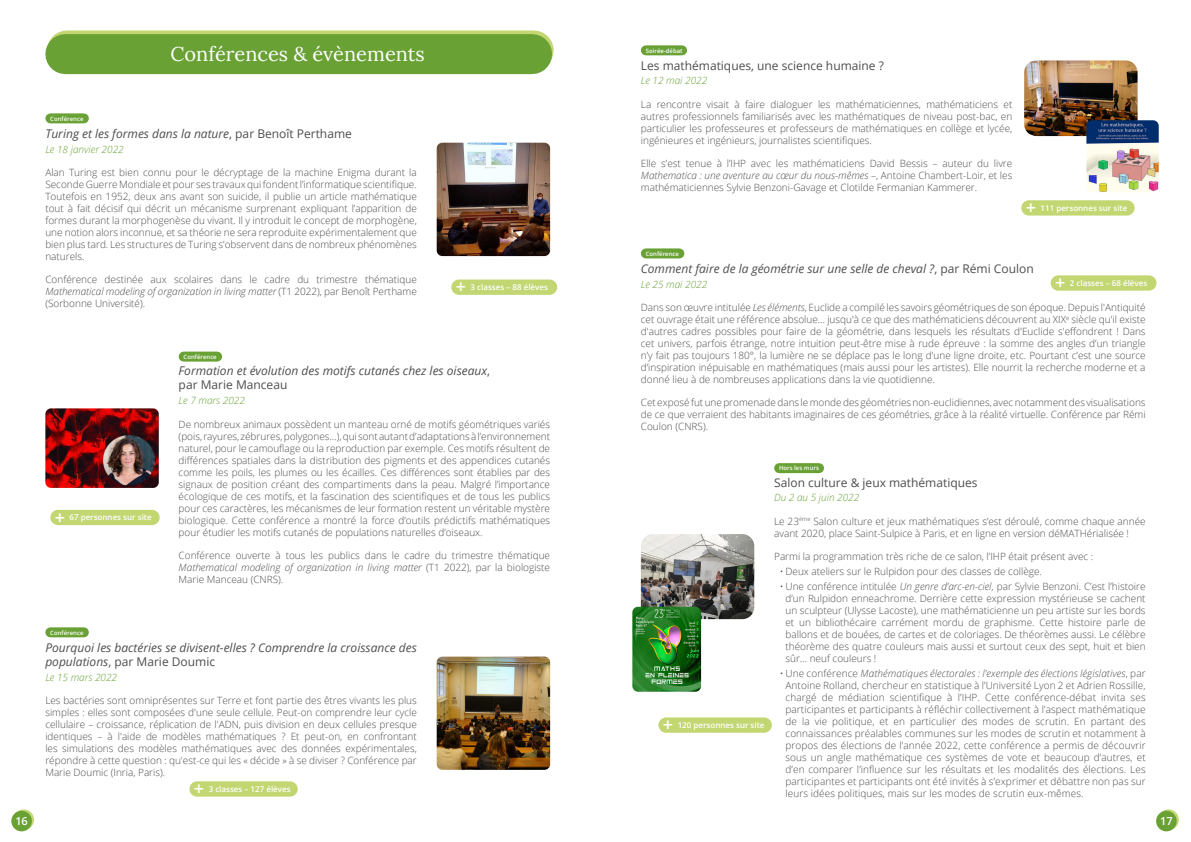
<style>
.page{position:relative;width:1191px;height:842px;background:#fff}
.page>*{position:absolute;margin:0;border:0;box-sizing:border-box;transform-origin:0 0}
.t1{font:20px "Lora";color:#fff}
.t2{font:600 18px "Open Sans";color:#fff}
.t3{font:italic 12px/14.4px "Open Sans";color:#4f4e4f}
.t4{font:12px "Open Sans";color:#4f4e4f}
.t5{font:600 11px "Open Sans";color:#fff}
.t6{font:300 10px/12px "Open Sans";color:#4f4e4f;text-align:justify}
.t7{font:italic 300 10px "Open Sans";color:#69a135}
.t8{font:600 8px "Open Sans";color:#fff}
.t9{font:600 6px "Open Sans";color:#fff}
.s1{font-style:normal}
.s2{font-style:italic}
</style>
<div class="page">
<div style="left:779px;top:463px;width:40px;height:10px;background:#69a135"></div>
<img style="left:641px;top:534px;width:113px;height:85px">
<img style="left:632px;top:607px;width:69px;height:85px">
<div style="left:658px;top:717px;width:114px;height:16px;background:#c2d672;border-radius:8px"></div>
<img style="left:437px;top:657px;width:113px;height:113px">
<div style="left:50px;top:627px;width:34px;height:10px;background:#69a135"></div>
<div style="left:189px;top:781px;width:109px;height:16px;background:#c2d672;border-radius:8px"></div>
<div style="left:646px;top:248px;width:33px;height:10px;background:#69a135"></div>
<div style="left:1050px;top:275px;width:106px;height:16px;background:#c2d672;border-radius:8px"></div>
<div style="left:50px;top:113px;width:34px;height:10px;background:#69a135"></div>
<div style="left:451px;top:280px;width:106px;height:15px;background:#c2d672;border-radius:8px"></div>
<img style="left:437px;top:143px;width:113px;height:113px">
<div style="left:646px;top:45px;width:36px;height:10px;background:#69a135"></div>
<img style="left:1024px;top:60px;width:113px;height:76px">
<img style="left:1086px;top:120px;width:72px;height:72px">
<div style="left:1021px;top:200px;width:113px;height:16px;background:#c2d672;border-radius:8px"></div>
<div style="left:184px;top:352px;width:33px;height:10px;background:#69a135"></div>
<img style="left:45px;top:408px;width:114px;height:80px">
<div style="left:50px;top:510px;width:110px;height:15px;background:#c2d672;border-radius:8px"></div>
<div style="left:67px;top:30px;width:467px;height:40px;background:#c2d672"></div>
<div style="left:65px;top:34px;width:467px;height:40px;background:#69a135"></div>
<svg style="left:13px;top:809px;width:21px;height:21px"></svg>
<div style="left:11px;top:811px;width:21px;height:20px;background:#69a135;border-radius:50%"></div>
<svg style="left:1158px;top:809px;width:20px;height:21px"></svg>
<div style="left:1156px;top:811px;width:20px;height:20px;background:#69a135;border-radius:50%"></div>
<p class="t9" style="left:50px;top:114px;width:35px">Conférence</p>
<h1 class="t1" style="left:171px;top:38px;width:256px">Conférences &amp; évènements</h1>
<p class="t3" style="left:45px;top:126px;width:308px">Turing et les formes dans la nature<span class="s1">, par Benoît Perthame</span></p>
<p class="t7" style="left:45px;top:142px;width:80px">Le 18 janvier 2022</p>
<p class="t6" style="left:45px;top:166px;width:373px">Alan Turing est bien connu pour le décryptage de la machine Enigma durant la Seconde Guerre Mondiale et pour ses travaux qui fondent l’informatique scientifique.<br>Toutefois en 1952, deux ans avant son suicide, il publie un article mathématique tout à fait décisif qui décrit un mécanisme surprenant expliquant l’apparition de formes durant la morphogenèse du vivant. Il y introduit le concept de morphogène, une notion alors inconnue, et sa théorie ne sera reproduite expérimentalement que bien plus tard. Les structures de Turing s’observent dans de nombreux phénomènes naturels.</p>
<p class="t6" style="left:45px;top:273px;width:373px">Conférence destinée aux scolaires dans le cadre du trimestre thématique <span class="s2">Mathematical modeling of organization in living matter</span> (T1 2022), par Benoît Perthame (Sorbonne Université).</p>
<h2 class="t2" style="left:456px;top:274px;width:12px">+</h2>
<p class="t8" style="left:470px;top:282px;width:79px">3 classes – 88 élèves</p>
<h2 class="t2" style="left:55px;top:505px;width:12px">+</h2>
<p class="t8" style="left:69px;top:512px;width:84px">67 personnes sur site</p>
<p class="t9" style="left:50px;top:628px;width:35px">Conférence</p>
<p class="t9" style="left:184px;top:353px;width:35px">Conférence</p>
<p class="t3" style="left:179px;top:363px;width:313px">Formation et évolution des motifs cutanés chez les oiseaux<span class="s1">, par Marie Manceau</span></p>
<p class="t7" style="left:179px;top:394px;width:68px">Le 7 mars 2022</p>
<p class="t6" style="left:179px;top:418px;width:373px">De nombreux animaux possèdent un manteau orné de motifs géométriques variés (pois, rayures, zébrures, polygones…), qui sont autant d’adaptations à l’environnement naturel, pour le camouflage ou la reproduction par exemple. Ces motifs résultent de différences spatiales dans la distribution des pigments et des appendices cutanés comme les poils, les plumes ou les écailles. Ces différences sont établies par des signaux de position créant des compartiments dans la peau. Malgré l’importance écologique de ces motifs, et la fascination des scientifiques et de tous les publics pour ces caractères, les mécanismes de leur formation restent un véritable mystère biologique. Cette conférence a montré la force d’outils prédictifs mathématiques pour étudier les motifs cutanés de populations naturelles d’oiseaux.</p>
<p class="t6" style="left:179px;top:549px;width:373px">Conférence ouverte à tous les publics dans le cadre du trimestre thématique <span class="s2">Mathematical modeling of organization in living matter</span> (T1 2022), par la biologiste Marie Manceau (CNRS).</p>
<p class="t3" style="left:45px;top:640px;width:373px">Pourquoi les bactéries se divisent-elles ? Comprendre la croissance des populations<span class="s1">, par Marie Doumic</span></p>
<p class="t7" style="left:45px;top:670px;width:73px">Le 15 mars 2022</p>
<p class="t6" style="left:45px;top:694px;width:373px">Les bactéries sont omniprésentes sur Terre et font partie des êtres vivants les plus simples : elles sont composées d'une seule cellule. Peut-on comprendre leur cycle cellulaire – croissance, réplication de l'ADN, puis division en deux cellules presque identiques – à l'aide de modèles mathématiques ? Et peut-on, en confrontant les simulations des modèles mathématiques avec des données expérimentales, répondre à cette question : qu'est-ce qui les « décide » à se diviser ? Conférence par Marie Doumic (Inria, Paris).</p>
<h2 class="t2" style="left:194px;top:776px;width:12px">+</h2>
<p class="t8" style="left:209px;top:784px;width:83px">3 classes – 127 élèves</p>
<p class="t9" style="left:646px;top:46px;width:38px">Soirée-débat</p>
<p class="t4" style="left:641px;top:57px;width:245px">Les mathématiques, une science humaine ?</p>
<p class="t7" style="left:641px;top:74px;width:68px">Le 12 mai 2022</p>
<p class="t6" style="left:641px;top:98px;width:373px">La rencontre visait à faire dialoguer les mathématiciennes, mathématiciens et autres professionnels familiarisés avec les mathématiques de niveau post-bac, en particulier les professeures et professeurs de mathématiques en collège et lycée, ingénieures et ingénieurs, journalistes scientifiques.</p>
<p class="t6" style="left:641px;top:157px;width:373px">Elle s’est tenue à l’IHP avec les mathématiciens David Bessis – auteur du livre <span class="s2">Mathematica : une aventure au cœur du nous-mêmes</span> –, Antoine Chambert-Loir, et les mathématiciennes Sylvie Benzoni-Gavage et Clotilde Fermanian Kammerer.</p>
<h2 class="t2" style="left:1025px;top:195px;width:12px">+</h2>
<p class="t8" style="left:1040px;top:203px;width:88px">111 personnes sur site</p>
<p class="t9" style="left:646px;top:249px;width:35px">Conférence</p>
<p class="t3" style="left:641px;top:261px;width:394px">Comment faire de la géométrie sur une selle de cheval ?<span class="s1">, par Rémi Coulon</span></p>
<p class="t7" style="left:641px;top:277px;width:68px">Le 25 mai 2022</p>
<p class="t6" style="left:641px;top:301px;width:506px">Dans son œuvre intitulée <span class="s2">Les éléments</span>, Euclide a compilé les savoirs géométriques de son époque. Depuis l'Antiquité cet ouvrage était une référence absolue… jusqu'à ce que des mathématiciens découvrent au XIX<sup>e</sup> siècle qu'il existe d'autres cadres possibles pour faire de la géométrie, dans lesquels les résultats d'Euclide s'effondrent ! Dans cet univers, parfois étrange, notre intuition peut-être mise à rude épreuve : la somme des angles d’un triangle n’y fait pas toujours 180°, la lumière ne se déplace pas le long d'une ligne droite, etc. Pourtant c’est une source d’inspiration inépuisable en mathématiques (mais aussi pour les artistes). Elle nourrit la recherche moderne et a donné lieu à de nombreuses applications dans la vie quotidienne.</p>
<p class="t6" style="left:641px;top:396px;width:506px">Cet exposé fut une promenade dans le monde des géométries non-euclidiennes, avec notamment des visualisations de ce que verraient des habitants imaginaires de ces géométries, grâce à la réalité virtuelle. Conférence par Rémi Coulon (CNRS).</p>
<h2 class="t2" style="left:1055px;top:270px;width:12px">+</h2>
<p class="t8" style="left:1070px;top:278px;width:79px">2 classes – 68 élèves</p>
<h2 class="t2" style="left:663px;top:712px;width:12px">+</h2>
<p class="t8" style="left:677px;top:720px;width:88px">120 personnes sur site</p>
<p class="t9" style="left:779px;top:464px;width:41px">Hors les murs</p>
<p class="t4" style="left:774px;top:474px;width:205px">Salon culture &amp; jeux mathématiques</p>
<p class="t7" style="left:774px;top:491px;width:87px">Du 2 au 5 juin 2022</p>
<p class="t6" style="left:774px;top:515px;width:373px">Le 23<sup>ème</sup> Salon culture et jeux mathématiques s’est déroulé, comme chaque année avant 2020, place Saint-Sulpice à Paris, et en ligne en version déMATHérialisée !</p>
<p class="t6" style="left:774px;top:550px;width:321px">Parmi la programmation très riche de ce salon, l’IHP était présent avec :</p>
<p class="t6" style="left:780px;top:565px;width:264px">• Deux ateliers sur le Rulpidon pour des classes de collège.</p>
<p class="t6" style="left:785px;top:580px;width:362px;text-indent:-6px">• Une conférence intitulée <span class="s2">Un genre d’arc-en-ciel</span>, par Sylvie Benzoni. C’est l’histoire d’un Rulpidon enneachrome. Derrière cette expression mystérieuse se cachent un sculpteur (Ulysse Lacoste), une mathématicienne un peu artiste sur les bords et un bibliothécaire carrément mordu de graphisme. Cette histoire parle de ballons et de bouées, de cartes et de coloriages. De théorèmes aussi. Le célèbre théorème des quatre couleurs mais aussi et surtout ceux des sept, huit et bien sûr… neuf couleurs !</p>
<p class="t6" style="left:785px;top:667px;width:362px;text-indent:-6px">• Une conférence <span class="s2">Mathématiques électorales : l’exemple des élections législatives</span>, par Antoine Rolland, chercheur en statistique à l’Université Lyon 2 et Adrien Rossille, chargé de médiation scientifique à l’IHP. Cette conférence-débat invita ses participantes et participants à réfléchir collectivement à l’aspect mathématique de la vie politique, et en particulier des modes de scrutin. En partant des connaissances préalables communes sur les modes de scrutin et notamment à propos des élections de l’année 2022, cette conférence a permis de découvrir sous un angle mathématique ces systèmes de vote et beaucoup d’autres, et d’en comparer l’influence sur les résultats et les modalités des élections. Les participantes et participants ont été invités à s’exprimer et débattre non pas sur leurs idées politiques, mais sur les modes de scrutin eux-mêmes.</p>
<p class="t5" style="left:15px;top:813px;width:14px">16</p>
<p class="t5" style="left:1160px;top:813px;width:14px">17</p>
</div>
